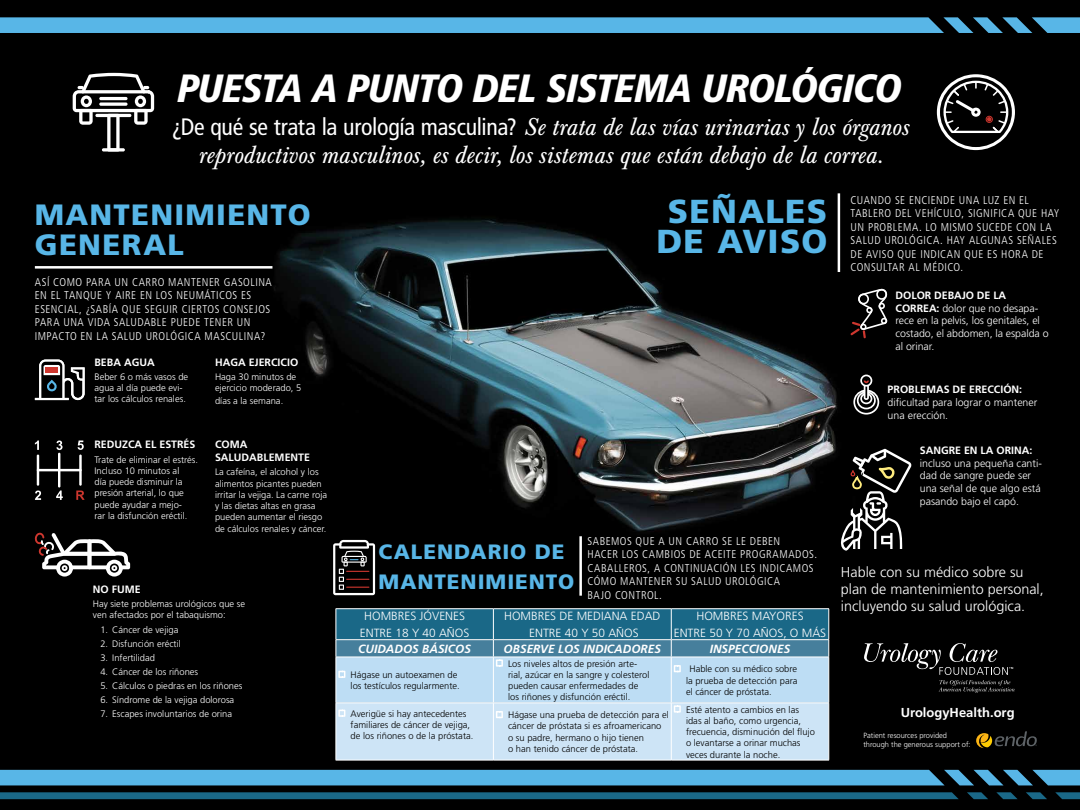
<style>
.page{position:relative;width:1080px;height:810px;background:#fff}
.page>*{position:absolute;margin:0;border:0;box-sizing:border-box;transform-origin:0 0}
.t1{font:italic 900 condensed 39.38px "Frutiger LT Pro";letter-spacing:-.025em;color:#fff}
.t2{font:900 33.25px/30px "Frutiger LT Pro";letter-spacing:.04em;color:#58b6e7;text-align:center}
.t3{font:900 29.38px/30px "Frutiger LT Pro";letter-spacing:.045em;color:#58b6e7}
.t4{font:italic 23.75px/28.5px "Baskerville BE";letter-spacing:-.005em;color:#fff;text-align:center}
.t5{font:900 20.75px/30px "Frutiger LT Pro";letter-spacing:.045em;color:#58b6e7}
.t6{font:300 14.38px/17.2px "Frutiger LT Pro";color:#fff}
.t7{font:700 13px "Frutiger LT Pro";color:#fff}
.t8{font:300 11.88px/17.1px "Frutiger LT Pro";color:#fff;text-align:center}
.t9{font:italic 700 11.88px "Frutiger LT Pro";color:#fff}
.t10{font:300 condensed 11.25px/13.5px "Frutiger LT Pro";letter-spacing:.04em;color:#fff}
.t11{font:300 10.62px/12.8px "Frutiger LT Pro";color:#fff}
.t12{font:700 10.62px/12.8px "Frutiger LT Pro";color:#fff}
.t13{font:300 9.38px/11.2px "Frutiger LT Pro";color:#fff}
.t14{font:300 9.38px/11.2px "Frutiger LT Pro";color:#000}
.t15{font:300 7.5px/9px "Frutiger LT Pro";color:#fff}
.s1{font-family:"Frutiger LT Pro";font-style:normal;font-stretch:condensed}
.s2{font-weight:700}
</style>
<div class="page">
<img style="left:0;top:0;width:1080px;height:810px">
<div style="left:22px;top:785px;width:1036px;height:5px;background:#000"></div>
<svg style="left:864px;top:643px;width:151px;height:50px;background:#1c1c1c"></svg>
<svg style="left:850px;top:289px;width:37px;height:49px;background:#322d2d"></svg>
<svg style="left:853px;top:375px;width:26px;height:40px"></svg>
<hr style="left:35px;top:266px;width:237px;height:3px;background:#fff">
<hr style="left:838px;top:193px;width:2px;height:79px;background:#fff">
<hr style="left:579px;top:536px;width:3px;height:60px;background:#fff">
<hr style="left:37px;top:455px;width:2px;height:31px;background:#fff">
<hr style="left:79px;top:455px;width:3px;height:31px;background:#fff">
<hr style="left:37px;top:469px;width:45px;height:2px;background:#fff">
<hr style="left:58px;top:453px;width:2px;height:35px;background:#fff">
<svg style="left:35px;top:441px;width:4px;height:9px"></svg>
<svg style="left:35px;top:491px;width:6px;height:9px"></svg>
<svg style="left:56px;top:441px;width:7px;height:9px"></svg>
<svg style="left:56px;top:491px;width:7px;height:9px"></svg>
<svg style="left:78px;top:441px;width:6px;height:9px"></svg>
<svg style="left:76px;top:491px;width:9px;height:9px"></svg>
<svg style="left:73px;top:73px;width:81px;height:79px"></svg>
<svg style="left:937px;top:74px;width:78px;height:76px"></svg>
<svg style="left:35px;top:360px;width:50px;height:40px"></svg>
<div style="left:46px;top:367px;width:12px;height:6px;background:#ce372f"></div>
<svg style="left:35px;top:533px;width:95px;height:44px"></svg>
<svg style="left:333px;top:540px;width:42px;height:55px"></svg>
<hr style="left:336px;top:608px;width:157px;height:1px;background:#fff">
<hr style="left:493px;top:608px;width:178px;height:1px;background:#fff">
<hr style="left:671px;top:608px;width:158px;height:1px;background:#fff">
<hr style="left:336px;top:760px;width:157px;height:1px;background:#fff">
<hr style="left:493px;top:760px;width:178px;height:1px;background:#fff">
<hr style="left:671px;top:760px;width:158px;height:1px;background:#fff">
<svg style="left:336px;top:609px;width:493px;height:151px;background:#98bfd6"></svg>
<svg style="left:836px;top:449px;width:75px;height:102px;background:#343331"></svg>
<svg style="left:0;top:17px;width:1080px;height:16px;background:#51a7d5"></svg>
<div style="left:0;top:770px;width:1080px;height:15px;background:#58b6e7"></div>
<svg style="left:967px;top:792px;width:21px;height:7px"></svg>
<svg style="left:996px;top:792px;width:22px;height:7px"></svg>
<svg style="left:0;top:792px;width:959px;height:7px;background:#186280"></svg>
<svg style="left:1055px;top:792px;width:25px;height:7px"></svg>
<svg style="left:1026px;top:792px;width:21px;height:7px"></svg>
<svg style="left:976px;top:731px;width:61px;height:17px"></svg>
<h1 class="t1" style="left:178px;top:64px;width:726px">PUESTA A PUNTO DEL SISTEMA UROLÓGICO</h1>
<h3 class="t4" style="left:172px;top:114px;width:738px"><span class="s1">¿De qué se trata la urología masculina?</span> Se trata de las vías urinarias y los órganos reproductivos masculinos, es decir, los sistemas que están debajo de la correa.</h3>
<h3 class="t3" style="left:35px;top:200px;width:277px">MANTENIMIENTO<br>GENERAL</h3>
<h2 class="t2" style="left:656px;top:196px;width:172px">SEÑALES<br>DE AVISO</h2>
<p class="t10" style="left:35px;top:275px;width:239px">ASÍ COMO PARA UN CARRO MANTENER GASOLINA EN EL TANQUE Y AIRE EN LOS NEUMÁTICOS ES ESENCIAL, ¿SABÍA QUE SEGUIR CIERTOS CONSEJOS PARA UNA VIDA SALUDABLE PUEDE TENER UN IMPACTO EN LA SALUD UROLÓGICA MASCULINA?</p>
<p class="t10" style="left:851px;top:193px;width:210px">CUANDO SE ENCIENDE UNA LUZ EN EL<br>TABLERO DEL VEHÍCULO, SIGNIFICA QUE HAY<br>UN PROBLEMA. LO MISMO SUCEDE CON LA<br>SALUD UROLÓGICA. HAY ALGUNAS SEÑALES<br>DE AVISO QUE INDICAN QUE ES HORA DE<br>CONSULTAR AL MÉDICO.</p>
<p class="t11" style="left:896px;top:289px;width:155px"><span class="s2">DOLOR DEBAJO DE LA<br>CORREA:</span> dolor que no desapa&shy;rece en la pelvis, los genitales, el costado, el abdomen, la espalda o al orinar.</p>
<p class="t12" style="left:888px;top:383px;width:136px">PROBLEMAS DE ERECCIÓN:</p>
<p class="t11" style="left:888px;top:396px;width:151px">dificultad para lograr o mantener una erección.</p>
<p class="t12" style="left:920px;top:444px;width:114px">SANGRE EN LA ORINA:</p>
<p class="t11" style="left:920px;top:457px;width:124px">incluso una pequeña canti&shy;dad de sangre puede ser una señal de que algo está pasando bajo el capó.</p>
<p class="t12" style="left:94px;top:356px;width:62px">BEBA AGUA</p>
<p class="t13" style="left:94px;top:371px;width:95px">Beber 6 o más vasos de agua al día puede evi&shy;tar los cálculos renales.</p>
<p class="t12" style="left:215px;top:356px;width:85px">HAGA EJERCICIO</p>
<p class="t13" style="left:215px;top:371px;width:88px">Haga 30 minutos de ejercicio moderado, 5</p>
<p class="t13" style="left:215px;top:395px;width:70px">días a la semana.</p>
<p class="t12" style="left:94px;top:438px;width:102px">REDUZCA EL ESTRÉS</p>
<p class="t13" style="left:94px;top:454px;width:105px">Trate de eliminar el estrés.<br>Incluso 10 minutos al<br>día puede disminuir la presión arterial, lo que puede ayudar a mejo-<br>rar la disfunción eréctil.</p>
<p class="t12" style="left:215px;top:438px;width:97px">COMA<br>SALUDABLEMENTE</p>
<p class="t13" style="left:215px;top:466px;width:114px">La cafeína, el alcohol y los alimentos picantes pueden irritar la vejiga. La carne roja y las dietas altas en grasa pueden aumentar el riesgo de cálculos renales y cáncer.</p>
<p class="t12" style="left:93px;top:583px;width:49px">NO FUME</p>
<p class="t13" style="left:93px;top:598px;width:154px">Hay siete problemas urológicos que se ven afectados por el tabaquismo:</p>
<p class="t13" style="left:100px;top:624px;width:80px">1. Cáncer de vejiga</p>
<p class="t13" style="left:100px;top:638px;width:82px">2. Disfunción eréctil</p>
<p class="t13" style="left:100px;top:652px;width:56px">3. Infertilidad</p>
<p class="t13" style="left:100px;top:666px;width:99px">4. Cáncer de los riñones</p>
<p class="t13" style="left:100px;top:680px;width:144px">5. Cálculos o piedras en los riñones</p>
<p class="t13" style="left:100px;top:694px;width:135px">6. Síndrome de la vejiga dolorosa</p>
<p class="t13" style="left:100px;top:708px;width:133px">7. Escapes involuntarios de orina</p>
<p class="t10" style="left:588px;top:534px;width:231px">SABEMOS QUE A UN CARRO SE LE DEBEN<br>HACER LOS CAMBIOS DE ACEITE PROGRAMADOS.<br>CABALLEROS, A CONTINUACIÓN LES INDICAMOS<br>CÓMO MANTENER SU SALUD UROLÓGICA<br>BAJO CONTROL.</p>
<h3 class="t5" style="left:379px;top:537px;width:197px">CALENDARIO DE<br>MANTENIMIENTO</h3>
<p class="t8" style="left:360px;top:608px;width:111px">HOMBRES JÓVENES<br>ENTRE 18 Y 40 AÑOS</p>
<p class="t8" style="left:504px;top:608px;width:158px">HOMBRES DE MEDIANA EDAD<br>ENTRE 40 Y 50 AÑOS</p>
<p class="t8" style="left:674px;top:608px;width:154px">HOMBRES MAYORES<br>ENTRE 50 Y 70 AÑOS, O MÁS</p>
<p class="t9" style="left:358px;top:642px;width:114px">CUIDADOS BÁSICOS</p>
<p class="t9" style="left:504px;top:642px;width:159px">OBSERVE LOS INDICADORES</p>
<p class="t9" style="left:710px;top:642px;width:82px">INSPECCIONES</p>
<p class="t14" style="left:351px;top:669px;width:111px">Hágase un autoexamen de los testículos regularmente.</p>
<p class="t14" style="left:508px;top:658px;width:143px">Los niveles altos de presión arte&shy;rial, azúcar en la sangre y colesterol pueden causar enfermedades de los riñones y disfunción eréctil.</p>
<p class="t14" style="left:686px;top:663px;width:113px;text-align:justify;text-indent:3px">Hable con su médico sobre la prueba de detección para el cáncer de próstata.</p>
<p class="t14" style="left:351px;top:708px;width:124px">Averigüe si hay antecedentes familiares de cáncer de vejiga, de los riñones o de la próstata.</p>
<p class="t14" style="left:508px;top:709px;width:162px">Hágase una prueba de detección para el cáncer de próstata si es afroamericano o su padre, hermano o hijo tienen<br>o han tenido cáncer de próstata.</p>
<p class="t14" style="left:686px;top:704px;width:131px">Esté atento a cambios en las idas al baño, como urgencia, frecuencia, disminución del flujo o levantarse a orinar muchas veces durante la noche.</p>
<h3 class="t6" style="left:841px;top:563px;width:204px">Hable con su médico sobre su plan de mantenimiento personal, incluyendo su salud urológica.</h3>
<h3 class="t7" style="left:901px;top:705px;width:115px">UrologyHealth.org</h3>
<p class="t15" style="left:863px;top:731px;width:109px">Patient resources provided through the generous support of:</p>
</div>
